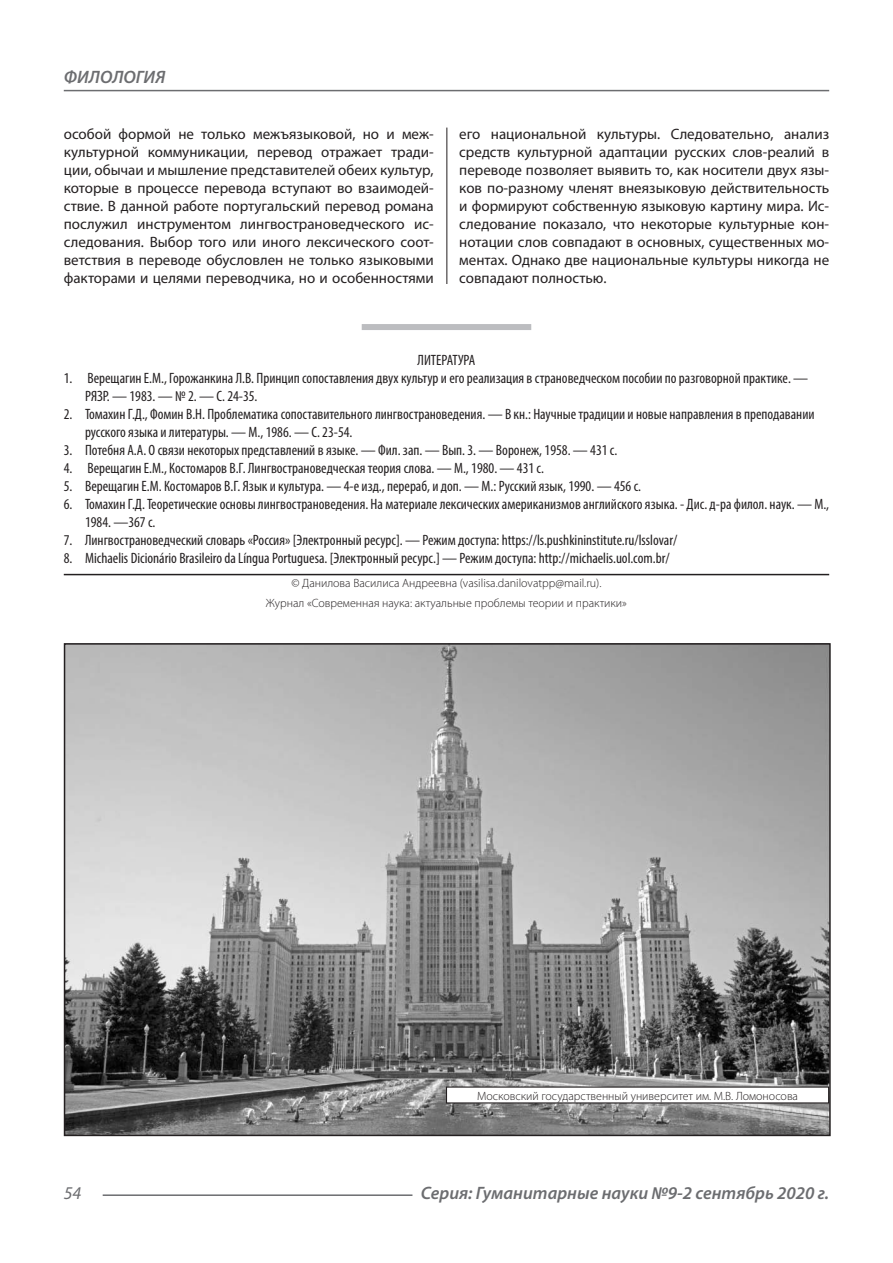
<style>
.page{position:relative;width:893px;height:1263px;background:#fff}
.page>*{position:absolute;margin:0;border:0;box-sizing:border-box;transform-origin:0 0}
.t1{font:italic 600 18px "Myriad Pro";color:#6c6d70}
.t2{font:italic 18px "Myriad Pro";color:#6c6d70}
.Библиография_Литерат{font:condensed 15px/18px "Myriad Pro";color:#231f20}
.Статья_текст{font:15px/18px "Myriad Pro";color:#231f20;text-align:justify}
.Автор_копирайт{font:300 12px "Myriad Pro";color:#231f20}
</style>
<div class="page">
<hr style="left:446px;top:128px;width:1px;height:1007px;background:#231f20">
<hr style="left:103px;top:1194px;width:309px;height:2px;background:#6c6d70">
<hr style="left:64px;top:90px;width:765px;height:1px;background:#6c6d70">
<div style="left:438px;top:284px;width:17px;height:870px;background:#fff"></div>
<div style="left:362px;top:324px;width:169px;height:6px;background:#bcbdc0"></div>
<hr style="left:64px;top:574px;width:765px;height:1px;background:#231f20">
<img style="left:67px;top:646px;width:761px;height:487px">
<div style="left:446px;top:1087px;width:383px;height:16px;background:#fff"></div>
<p class="t1" style="left:64px;top:66px;width:103px">ФИЛОЛОГИЯ</p>
<p class="Статья_текст" style="left:64px;top:125px;width:371px">особой формой не только межъязыковой, но и меж&shy;культурной коммуникации, перевод отражает тради&shy;ции, обычаи и мышление представителей обеих культур, которые в процессе перевода вступают во взаимодей&shy;ствие. В данной работе португальский перевод романа послужил инструментом лингвострановедческого ис&shy;следования. Выбор того или иного лексического соот&shy;ветствия в переводе обусловлен не только языковыми факторами и целями переводчика, но и особенностями</p>
<p class="Статья_текст" style="left:459px;top:125px;width:371px">его национальной культуры. Следовательно, анализ средств культурной адаптации русских слов-реалий в переводе позволяет выявить то, как носители двух язы&shy;ков по-разному членят внеязыковую действительность и формируют собственную языковую картину мира. Ис&shy;следование показало, что некоторые культурные кон&shy;нотации слов совпадают в основных, существенных мо&shy;ментах. Однако две национальные культуры никогда не совпадают полностью.</p>
<p class="Библиография_Литерат" style="left:418px;top:351px;width:59px">ЛИТЕРАТУРА</p>
<p class="Библиография_Литерат" style="left:85px;top:369px;width:725px;text-indent:-21px">1. Верещагин Е.М., Горожанкина Л.В. Принцип сопоставления двух культур и его реализация в страноведческом пособии по разговорной практике. —<br>РЯЗР. — 1983. — № 2. — С. 24-35.</p>
<p class="Библиография_Литерат" style="left:85px;top:405px;width:731px;text-indent:-21px">2. Томахин Г.Д., Фомин В.Н. Проблематика сопоставительного лингвострановедения. — В кн.: Научные традиции и новые направления в преподавании русского языка и литературы. — М., 1986. — С. 23-54.</p>
<p class="Библиография_Литерат" style="left:64px;top:441px;width:555px">3. Потебня А.А. О связи некоторых представлений в языке. — Фил. зап. — Вып. 3. — Воронеж, 1958. — 431 с.</p>
<p class="Библиография_Литерат" style="left:64px;top:459px;width:482px">4. Верещагин Е.М., Костомаров В.Г. Лингвострановедческая теория слова. — М., 1980. — 431 с.</p>
<p class="Библиография_Литерат" style="left:64px;top:477px;width:579px">5. Верещагин Е.М. Костомаров В.Г. Язык и культура. — 4-е изд., перераб, и доп. — М.: Русский язык, 1990. — 456 с.</p>
<p class="Библиография_Литерат" style="left:85px;top:495px;width:746px;text-indent:-21px">6. Томахин Г.Д. Теоретические основы лингвострановедения. На материале лексических американизмов английского языка. - Дис. д-ра филол. наук. — М.,<br>1984. —367 с.</p>
<p class="Библиография_Литерат" style="left:64px;top:531px;width:615px">7. Лингвострановедческий словарь «Россия» [Электронный ресурс]. — Режим доступа: https://ls.pushkininstitute.ru/lsslovar/</p>
<p class="Библиография_Литерат" style="left:64px;top:549px;width:607px">8. Michaelis Dicionário Brasileiro da Língua Portuguesa. [Электронный ресурс.] — Режим доступа: http://michaelis.uol.com.br/</p>
<p class="Автор_копирайт" style="left:291px;top:575px;width:312px">© Данилова Василиса Андреевна (vasilisa.danilovatpp@mail.ru).</p>
<p class="Автор_копирайт" style="left:266px;top:595px;width:363px">Журнал «Современная наука: актуальные проблемы теории и практики»</p>
<p class="Автор_копирайт" style="left:477px;top:1088px;width:322px">Московский государственный университет им. М.В. Ломоносова</p>
<p class="t2" style="left:64px;top:1182px;width:19px">54</p>
<p class="t1" style="left:421px;top:1182px;width:410px">Серия: Гуманитарные науки №9-2 сентябрь 2020 г.</p>
</div>
